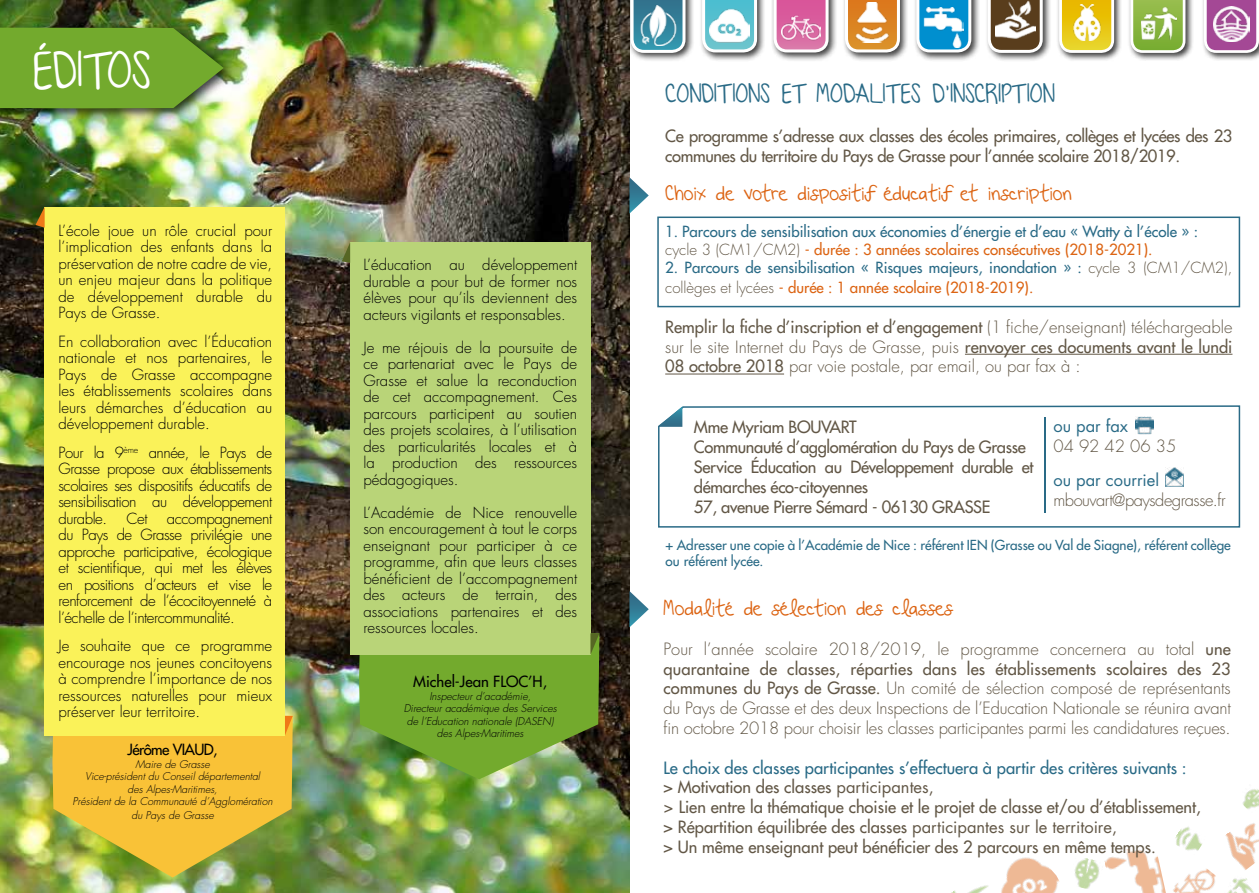
<style>
.page{position:relative;width:1259px;height:893px;background:#fff}
.page>*{position:absolute;margin:0;border:0;box-sizing:border-box;transform-origin:0 0}
.t1{font:46.5px "Beautiful Every Time";color:#fff}
.t2{font:24px "Beautiful Every Time";color:#296a86}
.t3{font:19.5px "Beautiful Every Time";color:#dc6413}
.t4{font:300 16.5px/19.8px "Futura Std";letter-spacing:-.01em;color:#625746;text-align:justify}
.t5{font:500 16.5px/19.8px "Futura Std";color:#625746}
.t6{font:500 16.5px/19.8px "Futura Std";letter-spacing:-.02em;color:#625746}
.t7{font:300 16.5px "Futura Std";letter-spacing:-.03em;color:#625746}
.t8{font:16.5px "Futura Std";color:#296a86}
.t9{font:300 15px/16.5px "Futura Std";color:#000;text-align:justify}
.t10{font:500 15px/18px "Futura Std";color:#296a86}
.t11{font:500 15px "Futura Std";color:#000}
.t12{font:500 15px "Futura Std";letter-spacing:-.04em;color:#000}
.t13{font:500 13.5px/16.2px "Futura Std";color:#296a86}
.t14{font:italic 300 10.5px/12.9px "Futura Std";color:#000;text-align:center}
.s1{font-weight:300;color:#625746}
.s2{color:#dc6413}
.s3{font-weight:500}
.s4{color:#296a86}
.s5{font-weight:400}
</style>
<div class="page">
<img style="left:951px;top:885px;width:38px;height:8px">
<img style="left:1173px;top:868px;width:43px;height:25px">
<img style="left:1001px;top:857px;width:58px;height:36px">
<img style="left:1104px;top:848px;width:62px;height:45px">
<img style="left:1175px;top:827px;width:27px;height:24px">
<img style="left:1225px;top:823px;width:34px;height:47px">
<img style="left:1074px;top:858px;width:25px;height:31px">
<img style="left:1242px;top:789px;width:17px;height:20px">
<img style="left:0;top:0;width:629px;height:893px">
<hr style="left:965px;top:354px;width:267px;height:1px;background:#625746">
<hr style="left:665px;top:374px;width:119px;height:1px;background:#625746">
<div style="left:0;top:23px;width:236px;height:99px;background:#000;opacity:.75"></div>
<svg style="left:0;top:28px;width:224px;height:80px;background:#75a834"></svg>
<div style="left:45px;top:207px;width:240px;height:528px;background:#faf259"></div>
<svg style="left:36px;top:207px;width:9px;height:21px"></svg>
<div style="left:350px;top:242px;width:240px;height:413px;background:#b9d478"></div>
<svg style="left:359px;top:633px;width:240px;height:146px;background:#7dab40"></svg>
<svg style="left:342px;top:242px;width:8px;height:21px"></svg>
<div style="left:627px;top:0;width:67px;height:62px;background:#000;opacity:.75"></div>
<svg style="left:629px;top:0;width:58px;height:54px"></svg>
<img style="left:638px;top:6px;width:40px;height:39px">
<div style="left:699px;top:0;width:67px;height:61px;background:#000;opacity:.75"></div>
<svg style="left:700px;top:0;width:58px;height:54px"></svg>
<img style="left:709px;top:6px;width:40px;height:40px">
<div style="left:770px;top:0;width:67px;height:61px;background:#000;opacity:.75"></div>
<svg style="left:772px;top:0;width:58px;height:54px"></svg>
<img style="left:781px;top:8px;width:40px;height:39px">
<div style="left:842px;top:0;width:67px;height:61px;background:#000;opacity:.75"></div>
<svg style="left:843px;top:0;width:58px;height:54px"></svg>
<img style="left:852px;top:2px;width:40px;height:40px">
<div style="left:913px;top:0;width:67px;height:61px;background:#000;opacity:.75"></div>
<svg style="left:915px;top:0;width:58px;height:54px"></svg>
<img style="left:924px;top:8px;width:39px;height:39px">
<div style="left:984px;top:0;width:67px;height:62px;background:#000;opacity:.75"></div>
<svg style="left:986px;top:0;width:58px;height:54px"></svg>
<img style="left:995px;top:0;width:40px;height:39px">
<div style="left:1127px;top:0;width:66px;height:61px;background:#000;opacity:.75"></div>
<svg style="left:1129px;top:0;width:57px;height:54px"></svg>
<div style="left:1201px;top:0;width:58px;height:61px;background:#000;opacity:.75"></div>
<svg style="left:1202px;top:0;width:57px;height:54px"></svg>
<img style="left:1141px;top:6px;width:36px;height:36px">
<div style="left:1056px;top:0;width:66px;height:61px;background:#000;opacity:.75"></div>
<svg style="left:1057px;top:0;width:58px;height:54px"></svg>
<img style="left:1068px;top:4px;width:37px;height:37px">
<svg style="left:629px;top:177px;width:20px;height:37px"></svg>
<svg style="left:629px;top:591px;width:20px;height:36px"></svg>
<svg style="left:658px;top:405px;width:583px;height:123px"></svg>
<svg style="left:658px;top:406px;width:24px;height:21px"></svg>
<img style="left:1136px;top:417px;width:17px;height:17px">
<img style="left:1165px;top:468px;width:19px;height:19px">
<img style="left:1227px;top:878px;width:27px;height:15px">
<svg style="left:52px;top:716px;width:241px;height:161px;background:#dfc03e"></svg>
<img style="left:1213px;top:7px;width:36px;height:35px">
<div style="left:657px;top:217px;width:583px;height:90px;border:2px solid #2a6b87"></div>
<h1 class="t1" style="left:33px;top:44px;width:119px">ÉDITOS</h1>
<p class="t9" style="left:58px;top:222px;width:215px">L’école joue un rôle crucial pour l’implication des enfants dans la préservation de notre cadre de vie, un enjeu majeur dans la politique de développement durable du Pays de Grasse.</p>
<p class="t9" style="left:58px;top:333px;width:215px">En collaboration avec l’Éducation nationale et nos partenaires, le Pays de Grasse accompagne les établissements scolaires dans leurs démarches d’éducation au développement durable.</p>
<p class="t9" style="left:58px;top:444px;width:215px">Pour la 9<sup>ème</sup> année, le Pays de Grasse propose aux établissements scolaires ses dispositifs éducatifs de sensibilisation au développement durable.</p>
<p class="t9" style="left:126px;top:510px;width:22px">Cet</p>
<p class="t9" style="left:58px;top:510px;width:215px;text-indent:108px">accompagnement du Pays de Grasse privilégie une approche participative, écologique et scientifique, qui met les élèves en positions d’acteurs et vise le renforcement de l’écocitoyenneté à l’échelle de l’intercommunalité.</p>
<p class="t9" style="left:58px;top:638px;width:215px">Je souhaite que ce programme encourage nos jeunes concitoyens à comprendre l’importance de nos ressources naturelles pour mieux préserver leur territoire.</p>
<p class="t12" style="left:128px;top:740px;width:92px">Jérôme VIAUD,</p>
<p class="t14" style="left:73px;top:758px;width:204px">Maire de Grasse<br>Vice-président du Conseil départemental<br>des Alpes-Maritimes,<br>Président de la Communauté d’Agglomération du Pays de Grasse</p>
<p class="t9" style="left:363px;top:257px;width:215px">L’éducation au développement durable a pour but de former nos élèves pour qu’ils deviennent des acteurs vigilants et responsables.</p>
<p class="t9" style="left:363px;top:339px;width:215px">Je me réjouis de la poursuite de ce partenariat avec le Pays de Grasse et salue la reconduction de cet accompagnement. Ces parcours participent au soutien des projets scolaires, à l’utilisation des particularités locales et à la production des ressources pédagogiques.</p>
<p class="t9" style="left:363px;top:504px;width:215px">L’Académie de Nice renouvelle son encouragement à tout le corps enseignant pour participer à ce programme, afin que leurs classes bénéficient de l’accompagnement des acteurs de terrain, des associations partenaires et des ressources locales.</p>
<p class="t11" style="left:413px;top:672px;width:135px">Michel-Jean FLOC’H,</p>
<p class="t14" style="left:404px;top:690px;width:157px">Inspecteur d’académie,<br>Directeur académique des Services de l’Education nationale (DASEN) des Alpes-Maritimes</p>
<h2 class="t2" style="left:665px;top:80px;width:391px">CONDIT IONS ET MODALITES D’INSCRIPT ION</h2>
<p class="t6" style="left:665px;top:126px;width:569px">Ce programme s’adresse aux classes des écoles primaires, collèges et lycées des 23 communes du territoire du Pays de Grasse pour l’année scolaire 2018/2019.</p>
<h3 class="t3" style="left:665px;top:181px;width:408px">Choix de votre dispositif éducatif et inscription</h3>
<p class="t10" style="left:665px;top:223px;width:534px">1. Parcours de sensibilisation aux économies d’énergie et d’eau « Watty à l’école » : <span class="s1">cycle 3 (CM1/CM2)</span> <span class="s2">- durée : 3 années scolaires consécutives (2018-2021).</span></p>
<p class="t10" style="left:665px;top:258px;width:569px;line-height:19.8px">2. Parcours de sensibilisation « Risques majeurs, inondation » : <span class="s1">cycle 3 (CM1/CM2), collèges et lycées</span> <span class="s2">- durée : 1 année scolaire (2018-2019).</span></p>
<p class="t4" style="left:665px;top:317px;width:569px"><span class="s3">Remplir la fiche d’inscription et d’engagement</span> (1 fiche/enseignant) téléchargeable sur le site Internet du Pays de Grasse, puis <span class="s3">renvoyer ces documents avant le lundi 08 octobre 2018</span> par voie postale, par email, ou par fax à :</p>
<p class="t6" style="left:694px;top:418px;width:341px">Mme Myriam BOUVART<br>Communauté d’agglomération du Pays de Grasse Service Éducation au Développement durable et démarches éco-citoyennes<br>57, avenue Pierre Sémard - 06130 GRASSE</p>
<p class="t8" style="left:1053px;top:416px;width:76px">ou par fax</p>
<p class="t4" style="left:1053px;top:436px;width:124px">04 92 42 06 35</p>
<p class="t8" style="left:1053px;top:470px;width:107px">ou par courriel</p>
<p class="t7" style="left:1053px;top:490px;width:174px">mbouvart@paysdegrasse.fr</p>
<p class="t13" style="left:665px;top:537px;width:566px">+ Adresser une copie à l’Académie de Nice : référent IEN (Grasse ou Val de Siagne), référent collège ou référent lycée.</p>
<h3 class="t3" style="left:663px;top:597px;width:291px">Modalité de sélection des classes</h3>
<p class="t4" style="left:663px;top:639px;width:569px">Pour l’année scolaire 2018/2019, le programme concernera au total <span class="s3">une quarantaine de classes, réparties dans les établissements scolaires des 23 communes du Pays de Grasse.</span> Un comité de sélection composé de représentants du Pays de Grasse et des deux Inspections de l’Education Nationale se réunira avant fin octobre 2018 pour choisir les classes participantes parmi les candidatures reçues.</p>
<p class="t5" style="left:663px;top:758px;width:539px"><span class="s4">Le choix des classes participantes s’effectuera à partir des critères suivants :<br></span>&gt; Motivation des classes <span class="s5">participantes,<br>&gt;</span> Lien entre la thématique choisie et le projet de classe et/ou d’établissement, &gt; Répartition équilibrée des classes <span class="s5">participantes sur le territoire,<br></span>&gt; Un même enseignant peut bénéficier des 2 parcours en même temps.</p>
</div>
